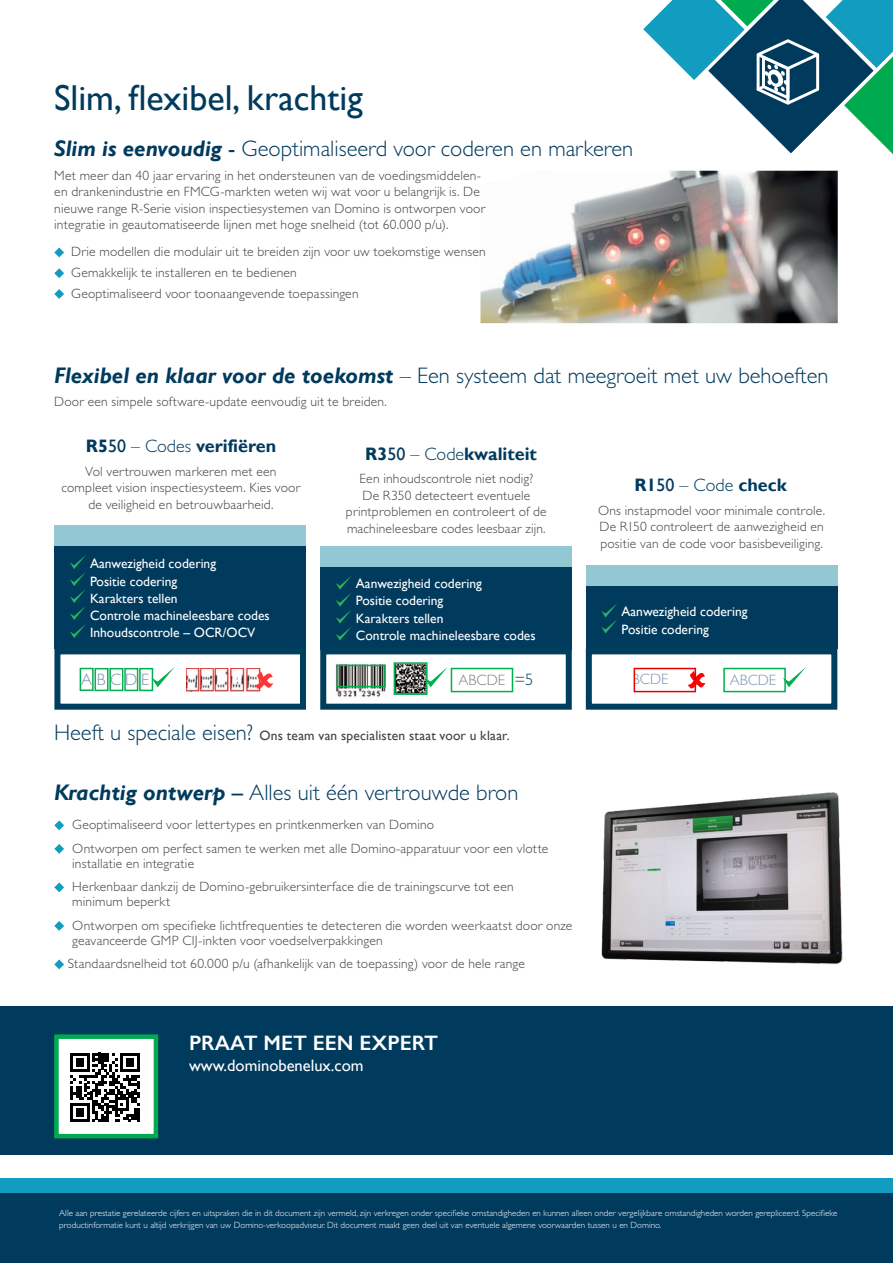
<style>
.page{position:relative;width:893px;height:1263px;background:#fff}
.page>*{position:absolute;margin:0;border:0;box-sizing:border-box;transform-origin:0 0}
.t1{font:36px "Gill Sans";color:#003a5d}
.t2{font:300 22.5px "Gill Sans Std";color:#003a5d}
.t3{font:600 21px "Gill Sans";color:#fff}
.t4{font:700 18px "Gill Sans";color:#003a5d}
.t5{font:16.5px "Gill Sans";color:#fff}
.t6{font:300 16.5px "Gill Sans Std";color:#7b95af}
.t7{font:300 15px "Gill Sans Std";color:#7b95af}
.t8{font:300 15px "Gill Sans Std";color:#818181}
.t9{font:300 13.5px/16.5px "Gill Sans Std";letter-spacing:.015em;color:#414042}
.t10{font:13.5px/17.2px "Gill Sans";color:#fff}
.t11{font:13.5px "Gill Sans";letter-spacing:.015em;color:#414042}
.t12{font:300 9px/12px "Gill Sans Std";color:#fff}
.s1{font-family:"Gill Sans";font-weight:700;font-style:italic}
.s2{font-family:"Gill Sans";font-weight:400}
.s3{font-weight:400}
.s4{font-family:"Gill Sans Std";font-weight:300}
.s5{font-size:16.5px;color:#003a5d}
.s6{font-family:"Gill Sans Std";font-weight:300;font-size:22.5px;color:#003a5d}
</style>
<div class="page">
<div style="left:0;top:1006px;width:893px;height:149px;background:#003a5d"></div>
<div style="left:0;top:1193px;width:893px;height:70px;background:#003a5d"></div>
<div style="left:0;top:1178px;width:893px;height:15px;background:#129dc0"></div>
<svg style="left:643px;top:0;width:250px;height:154px"></svg>
<img style="left:480px;top:171px;width:358px;height:152px">
<svg style="left:54px;top:820px;width:10px;height:10px"></svg>
<svg style="left:54px;top:844px;width:10px;height:10px"></svg>
<svg style="left:54px;top:882px;width:10px;height:10px"></svg>
<svg style="left:54px;top:921px;width:10px;height:10px"></svg>
<svg style="left:54px;top:959px;width:10px;height:10px"></svg>
<img style="left:601px;top:792px;width:242px;height:173px">
<div style="left:320px;top:548px;width:252px;height:101px;background:#003a5d"></div>
<div style="left:320px;top:648px;width:252px;height:62px;background:#fff;border:6px solid #003e5d"></div>
<div style="left:320px;top:546px;width:252px;height:20px;background:#94c7d4"></div>
<img style="left:335px;top:662px;width:90px;height:35px">
<svg style="left:424px;top:667px;width:24px;height:20px"></svg>
<div style="left:451px;top:668px;width:62px;height:24px;border:2px solid #00b04e"></div>
<div style="left:394px;top:662px;width:34px;height:33px;border:2px solid #00b04e"></div>
<div style="left:337px;top:665px;width:49px;height:22px;border:2px solid #00b04e"></div>
<div style="left:54px;top:545px;width:252px;height:104px;background:#003a5d"></div>
<div style="left:54px;top:648px;width:252px;height:62px;background:#fff;border:6px solid #003e5d"></div>
<img style="left:186px;top:668px;width:75px;height:24px">
<svg style="left:152px;top:667px;width:23px;height:20px"></svg>
<svg style="left:255px;top:671px;width:18px;height:18px"></svg>
<div style="left:80px;top:668px;width:14px;height:23px;border:2px solid #00b04e"></div>
<div style="left:95px;top:668px;width:14px;height:23px;border:2px solid #00b04e"></div>
<div style="left:109px;top:668px;width:14px;height:23px;border:2px solid #00b04e"></div>
<div style="left:124px;top:668px;width:14px;height:23px;border:2px solid #00b04e"></div>
<div style="left:139px;top:668px;width:14px;height:23px;border:2px solid #00b04e"></div>
<div style="left:54px;top:525px;width:252px;height:20px;background:#94c7d4"></div>
<div style="left:586px;top:585px;width:251px;height:63px;background:#003a5d"></div>
<div style="left:586px;top:648px;width:251px;height:62px;background:#fff;border:6px solid #003e5d"></div>
<div style="left:586px;top:565px;width:251px;height:20px;background:#94c7d4"></div>
<svg style="left:688px;top:671px;width:17px;height:18px"></svg>
<div style="left:634px;top:668px;width:62px;height:24px;border:2px solid #e70000"></div>
<svg style="left:783px;top:667px;width:23px;height:20px"></svg>
<div style="left:723px;top:668px;width:63px;height:24px;border:2px solid #00b04e"></div>
<svg style="left:601px;top:604px;width:16px;height:29px"></svg>
<svg style="left:336px;top:576px;width:15px;height:65px"></svg>
<svg style="left:70px;top:555px;width:16px;height:83px"></svg>
<svg style="left:54px;top:248px;width:10px;height:9px"></svg>
<svg style="left:54px;top:268px;width:10px;height:10px"></svg>
<svg style="left:54px;top:289px;width:10px;height:10px"></svg>
<svg style="left:54px;top:1034px;width:105px;height:105px;background:#90ad9e"></svg>
<h1 class="t1" style="left:54px;top:77px;width:310px">Slim, flexibel, krachtig</h1>
<h2 class="t2" style="left:54px;top:136px;width:581px"><span class="s1">Slim is eenvoudig</span> <span class="s2">-</span> Geoptimaliseerd voor coderen en markeren</h2>
<p class="t9" style="left:54px;top:167px;width:432px">Met meer dan 40 jaar ervaring in het ondersteunen van de voedingsmiddelen&shy;en drankenindustrie en FMCG-markten weten wij wat voor u belangrijk is. De nieuwe range R-Serie vision inspectiesystemen van Domino is ontworpen voor integratie in geautomatiseerde lijnen met hoge snelheid (tot 60.000 p/u).</p>
<p class="t9" style="left:71px;top:242px;width:416px;line-height:20.7px">Drie modellen die modulair uit te breiden zijn voor uw toekomstige wensen<br>Gemakkelijk te installeren en te bedienen<br>Geoptimaliseerd voor toonaangevende toepassingen</p>
<h2 class="t2" style="left:54px;top:362px;width:776px"><span class="s1">Flexibel en klaar voor de toekomst</span> – Een systeem dat meegroeit met uw behoeften</h2>
<p class="t9" style="left:54px;top:393px;width:334px">Door een simpele software-update eenvoudig uit te breiden.</p>
<h3 class="t4" style="left:86px;top:435px;width:192px">R5<span class="s3">50</span> <span class="s4">– Codes</span> verifiëren</h3>
<p class="t9" style="left:62px;top:463px;width:240px;text-align:center">Vol vertrouwen markeren met een compleet vision inspectiesysteem. Kies voor de veiligheid en betrouwbaarheid.</p>
<p class="t10" style="left:90px;top:555px;width:181px">Aanwezigheid codering<br>Positie codering<br>Karakters tellen<br>Controle machineleesbare codes<br>Inhoudscontrole – OCR/OCV</p>
<p class="t6" style="left:81px;top:670px;width:70px">A B C D E</p>
<h3 class="t4" style="left:365px;top:443px;width:173px">R3<span class="s3">50</span> <span class="s4">– Code</span>kwaliteit</h3>
<p class="t9" style="left:346px;top:471px;width:202px;text-align:center">Een inhoudscontrole niet nodig?<br>De R350 detecteert eventuele printproblemen en controleert of de machineleesbare codes leesbaar zijn.</p>
<p class="t10" style="left:356px;top:575px;width:181px">Aanwezigheid codering<br>Positie codering<br>Karakters tellen<br>Controle machineleesbare codes</p>
<p class="t8" style="left:459px;top:671px;width:76px">ABCDE <span class="s5">=5</span></p>
<p class="t11" style="left:54px;top:728px;width:457px"><span class="s6">Heeft u speciale eisen?</span> Ons team van specialisten staat voor u klaar.</p>
<h2 class="t2" style="left:54px;top:780px;width:466px"><span class="s1">Krachtig ontwerp</span> <span class="s2">–</span> Alles uit één vertrouwde bron</h2>
<p class="t9" style="left:72px;top:813px;width:478px;line-height:23.5px">Geoptimaliseerd voor lettertypes en printkenmerken van Domino<br>Ontworpen om perfect samen te werken met alle Domino-apparatuur voor een vlotte</p>
<p class="t9" style="left:72px;top:851px;width:443px;line-height:23.5px">installatie en integratie<br>Herkenbaar dankzij de Domino-gebruikersinterface die de trainingscurve tot een</p>
<p class="t9" style="left:72px;top:890px;width:502px;line-height:23.5px">minimum beperkt<br>Ontworpen om specifieke lichtfrequenties te detecteren die worden weerkaatst door onze</p>
<p class="t9" style="left:68px;top:928px;width:459px;line-height:23.5px;text-indent:4px">geavanceerde GMP CIJ-inkten voor voedselverpakkingen<br>Standaardsnelheid tot 60.000 p/u (afhankelijk van de toepassing) voor de hele range</p>
<h3 class="t3" style="left:189px;top:1030px;width:251px">PRAAT MET EEN EXPERT</h3>
<p class="t5" style="left:189px;top:1056px;width:176px">www.dominobenelux.com</p>
<h3 class="t4" style="left:634px;top:474px;width:154px">R1<span class="s3">50</span> <span class="s4">– Code</span> check</h3>
<p class="t9" style="left:598px;top:502px;width:229px;text-align:justify">Ons instapmodel voor minimale controle.<br>De R150 controleert de aanwezigheid en positie van de code voor basisbeveiliging.</p>
<p class="t10" style="left:621px;top:603px;width:128px">Aanwezigheid codering<br>Positie codering</p>
<p class="t7" style="left:622px;top:670px;width:48px">ABCDE</p>
<p class="t7" style="left:730px;top:671px;width:48px">ABCDE</p>
<p class="t12" style="left:59px;top:1207px;width:780px">Alle aan prestatie gerelateerde cijfers en uitspraken die in dit document zijn vermeld, zijn verkregen onder specifieke omstandigheden en kunnen alleen onder vergelijkbare omstandigheden worden gerepliceerd. Specifieke productinformatie kunt u altijd verkrijgen van uw Domino-verkoopadviseur. Dit document maakt geen deel uit van eventuele algemene voorwaarden tussen u en Domino.</p>
</div>
